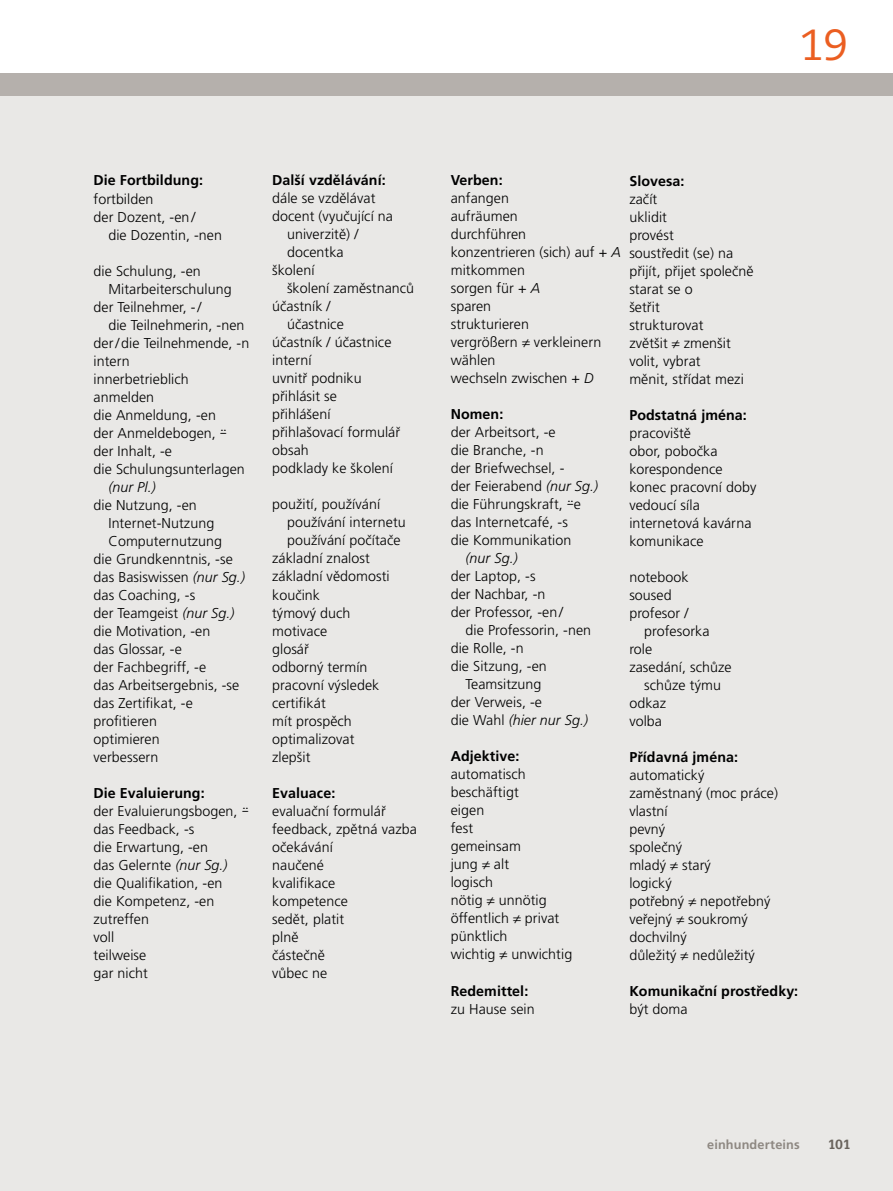
<style>
.page{position:relative;width:893px;height:1191px;background:#fff}
.page>*{position:absolute;margin:0;border:0;box-sizing:border-box;transform-origin:0 0}
.t1{font:43.5px "Caecilia CE";color:#eb5e21}
.t2{font:300 14.25px/18px "Frutiger CE";letter-spacing:.005em;color:#000}
.t3{font:700 14.25px "Frutiger CE";letter-spacing:.005em;color:#000}
.t4{font:italic 300 14.25px "Frutiger CE";letter-spacing:.005em;color:#000}
.t5{font:700 14.25px "Serifa";color:#69635c}
.t6{font:700 12.75px "Frutiger CE";letter-spacing:.01em;color:#8e8882}
.s1{font-family:"Polo Divis Trema Leicht";font-weight:400}
.s2{font-style:italic}
.s3{font-weight:700}
.s4{font-style:normal}
</style>
<div class="page">
<div style="left:0;top:95px;width:893px;height:1096px;background:#e9e8e6"></div>
<div style="left:0;top:73px;width:893px;height:22px;background:#b5b0ac"></div>
<h1 class="t1" style="left:799px;top:16px;width:50px">19</h1>
<p class="t3" style="left:94px;top:172px;width:111px">Die Fortbildung:</p>
<p class="t2" style="left:94px;top:189px;width:62px">fortbilden</p>
<p class="t2" style="left:94px;top:207px;width:103px">der Dozent, -en/</p>
<p class="t2" style="left:108px;top:225px;width:115px">die Dozentin, -nen</p>
<p class="t2" style="left:94px;top:261px;width:109px">die Schulung, -en</p>
<p class="t2" style="left:108px;top:279px;width:125px">Mitarbeiterschulung</p>
<p class="t2" style="left:94px;top:297px;width:109px">der Teilnehmer, -/</p>
<p class="t2" style="left:108px;top:315px;width:138px">die Teilnehmerin, -nen</p>
<p class="t2" style="left:94px;top:333px;width:157px">der/die Teilnehmende, -n</p>
<p class="t2" style="left:94px;top:351px;width:38px">intern</p>
<p class="t2" style="left:94px;top:369px;width:97px">innerbetrieblich</p>
<p class="t2" style="left:94px;top:387px;width:62px">anmelden</p>
<p class="t2" style="left:94px;top:405px;width:124px">die Anmeldung, -en</p>
<p class="t2" style="left:94px;top:423px;width:135px">der Anmeldebogen, <span class="s1">-</span></p>
<p class="t2" style="left:94px;top:441px;width:80px">der Inhalt, -e</p>
<p class="t2" style="left:94px;top:459px;width:153px">die Schulungsunterlagen</p>
<p class="t4" style="left:108px;top:478px;width:49px">(nur Pl.)</p>
<p class="t2" style="left:94px;top:495px;width:105px">die Nutzung, -en</p>
<p class="t2" style="left:108px;top:513px;width:107px">Internet-Nutzung</p>
<p class="t2" style="left:108px;top:531px;width:115px">Computernutzung</p>
<p class="t2" style="left:94px;top:549px;width:141px">die Grundkenntnis, -se</p>
<p class="t2" style="left:94px;top:567px;width:153px">das Basiswissen <span class="s2">(nur Sg.)</span></p>
<p class="t2" style="left:94px;top:585px;width:103px">das Coaching, -s</p>
<p class="t2" style="left:94px;top:603px;width:142px">der Teamgeist <span class="s2">(nur Sg.)</span></p>
<p class="t2" style="left:94px;top:621px;width:118px">die Motivation, -en</p>
<p class="t2" style="left:94px;top:639px;width:90px">das Glossar, -e</p>
<p class="t2" style="left:94px;top:657px;width:114px">der Fachbegriff, -e</p>
<p class="t2" style="left:94px;top:675px;width:147px">das Arbeitsergebnis, -se</p>
<p class="t2" style="left:94px;top:693px;width:101px">das Zertifikat, -e</p>
<p class="t2" style="left:94px;top:711px;width:65px">profitieren</p>
<p class="t2" style="left:94px;top:729px;width:68px">optimieren</p>
<p class="t2" style="left:94px;top:747px;width:67px">verbessern</p>
<p class="t2" style="left:94px;top:783px;width:157px"><span class="s3">Die Evaluierung:<br></span>der Evaluierungsbogen, <span class="s1">- </span>das Feedback, -s<br>die Erwartung, -en<br>das Gelernte <span class="s2">(nur Sg.) </span>die Qualifikation, -en<br>die Kompetenz, -en zutreffen<br>voll<br>teilweise<br>gar nicht</p>
<p class="t3" style="left:272px;top:172px;width:115px">Další vzdělávání:</p>
<p class="t2" style="left:272px;top:189px;width:105px">dále se vzdělávat</p>
<p class="t2" style="left:272px;top:207px;width:122px">docent (vyučující na</p>
<p class="t2" style="left:287px;top:225px;width:73px">univerzitě) /</p>
<p class="t2" style="left:287px;top:243px;width:58px">docentka</p>
<p class="t2" style="left:272px;top:261px;width:44px">školení</p>
<p class="t2" style="left:287px;top:279px;width:129px">školení zaměstnanců</p>
<p class="t2" style="left:272px;top:297px;width:60px">účastník /</p>
<p class="t2" style="left:287px;top:315px;width:58px">účastnice</p>
<p class="t2" style="left:272px;top:333px;width:121px">účastník / účastnice</p>
<p class="t2" style="left:272px;top:351px;width:41px">interní</p>
<p class="t2" style="left:272px;top:369px;width:91px">uvnitř podniku</p>
<p class="t2" style="left:272px;top:387px;width:66px">přihlásit se</p>
<p class="t2" style="left:272px;top:405px;width:60px">přihlášení</p>
<p class="t2" style="left:272px;top:423px;width:130px">přihlašovací formulář</p>
<p class="t2" style="left:272px;top:441px;width:38px">obsah</p>
<p class="t2" style="left:272px;top:459px;width:122px">podklady ke školení</p>
<p class="t2" style="left:272px;top:495px;width:110px">použití, používání</p>
<p class="t2" style="left:287px;top:513px;width:120px">používání internetu</p>
<p class="t2" style="left:287px;top:531px;width:115px">používání počítače</p>
<p class="t2" style="left:272px;top:549px;width:99px">základní znalost</p>
<p class="t2" style="left:272px;top:567px;width:119px">základní vědomosti</p>
<p class="t2" style="left:272px;top:585px;width:49px">koučink</p>
<p class="t2" style="left:272px;top:603px;width:80px">týmový duch</p>
<p class="t2" style="left:272px;top:621px;width:57px">motivace</p>
<p class="t2" style="left:272px;top:639px;width:38px">glosář</p>
<p class="t2" style="left:272px;top:657px;width:97px">odborný termín</p>
<p class="t2" style="left:272px;top:675px;width:109px">pracovní výsledek</p>
<p class="t2" style="left:272px;top:693px;width:55px">certifikát</p>
<p class="t2" style="left:272px;top:711px;width:81px">mít prospěch</p>
<p class="t2" style="left:272px;top:729px;width:84px">optimalizovat</p>
<p class="t2" style="left:272px;top:747px;width:40px">zlepšit</p>
<p class="t3" style="left:272px;top:784px;width:65px">Evaluace:</p>
<p class="t2" style="left:272px;top:801px;width:146px">evaluační formulář feedback, zpětná vazba očekávání<br>naučené<br>kvalifikace<br>kompetence<br>sedět, platit<br>plně<br>částečně<br>vůbec ne</p>
<p class="t3" style="left:451px;top:172px;width:53px">Verben:</p>
<p class="t2" style="left:451px;top:189px;width:172px">anfangen<br>aufräumen<br>durchführen<br>konzentrieren (sich) auf + <span class="s2">A </span>mitkommen<br>sorgen für + <span class="s2">A<br></span>sparen<br>strukturieren<br>vergrößern ≠ verkleinern wählen<br>wechseln zwischen + <span class="s2">D</span></p>
<p class="t3" style="left:451px;top:406px;width:54px">Nomen:</p>
<p class="t2" style="left:451px;top:423px;width:149px">der Arbeitsort, -e<br>die Branche, -n<br>der Briefwechsel, -<br>der Feierabend <span class="s2">(nur Sg.) </span>die Führungskraft, <span class="s1">-</span>e das Internetcafé, -s<br>die Kommunikation</p>
<p class="t4" style="left:466px;top:550px;width:54px">(nur Sg.)</p>
<p class="t2" style="left:451px;top:567px;width:86px">der Laptop, -s</p>
<p class="t2" style="left:451px;top:585px;width:96px">der Nachbar, -n</p>
<p class="t2" style="left:451px;top:603px;width:114px">der Professor, -en/</p>
<p class="t2" style="left:466px;top:621px;width:127px">die Professorin, -nen</p>
<p class="t2" style="left:451px;top:639px;width:74px">die Rolle, -n</p>
<p class="t2" style="left:451px;top:657px;width:98px">die Sitzung, -en</p>
<p class="t2" style="left:466px;top:675px;width:77px">Teamsitzung</p>
<p class="t2" style="left:451px;top:693px;width:93px">der Verweis, -e</p>
<p class="t4" style="left:451px;top:712px;width:139px"><span class="s4">die Wahl</span> (hier nur Sg.)</p>
<p class="t3" style="left:451px;top:748px;width:70px">Adjektive:</p>
<p class="t2" style="left:451px;top:765px;width:123px">automatisch beschäftigt<br>eigen<br>fest<br>gemeinsam<br>jung ≠ alt<br>logisch<br>nötig ≠ unnötig öffentlich ≠ privat pünktlich<br>wichtig ≠ unwichtig</p>
<p class="t3" style="left:451px;top:982px;width:79px">Redemittel:</p>
<p class="t2" style="left:451px;top:999px;width:86px">zu Hause sein</p>
<p class="t3" style="left:629px;top:172px;width:57px">Slovesa:</p>
<p class="t2" style="left:629px;top:190px;width:126px">začít<br>uklidit<br>provést<br>soustředit (se) na přijít, přijet společně starat se o<br>šetřit<br>strukturovat<br>zvětšit ≠ zmenšit volit, vybrat<br>měnit, střídat mezi</p>
<p class="t3" style="left:629px;top:406px;width:119px">Podstatná jména:</p>
<p class="t2" style="left:629px;top:424px;width:129px">pracoviště<br>obor, pobočka korespondence konec pracovní doby vedoucí síla internetová kavárna komunikace</p>
<p class="t2" style="left:629px;top:567px;width:61px">notebook</p>
<p class="t2" style="left:629px;top:585px;width:44px">soused</p>
<p class="t2" style="left:629px;top:603px;width:60px">profesor /</p>
<p class="t2" style="left:644px;top:621px;width:67px">profesorka</p>
<p class="t2" style="left:629px;top:639px;width:24px">role</p>
<p class="t2" style="left:629px;top:657px;width:104px">zasedání, schůze</p>
<p class="t2" style="left:644px;top:675px;width:78px">schůze týmu</p>
<p class="t2" style="left:629px;top:693px;width:38px">odkaz</p>
<p class="t2" style="left:629px;top:711px;width:34px">volba</p>
<p class="t3" style="left:629px;top:748px;width:110px">Přídavná jména:</p>
<p class="t2" style="left:629px;top:765px;width:150px">automatický zaměstnaný (moc práce) vlastní<br>pevný<br>společný<br>mladý ≠ starý<br>logický<br>potřebný ≠ nepotřebný veřejný ≠ soukromý dochvilný<br>důležitý ≠ nedůležitý</p>
<p class="t3" style="left:629px;top:982px;width:170px">Komunikační prostředky:</p>
<p class="t2" style="left:629px;top:999px;width:60px">být doma</p>
<p class="t6" style="left:707px;top:1137px;width:94px">einhunderteins</p>
<p class="t5" style="left:828px;top:1135px;width:25px">101</p>
</div>
